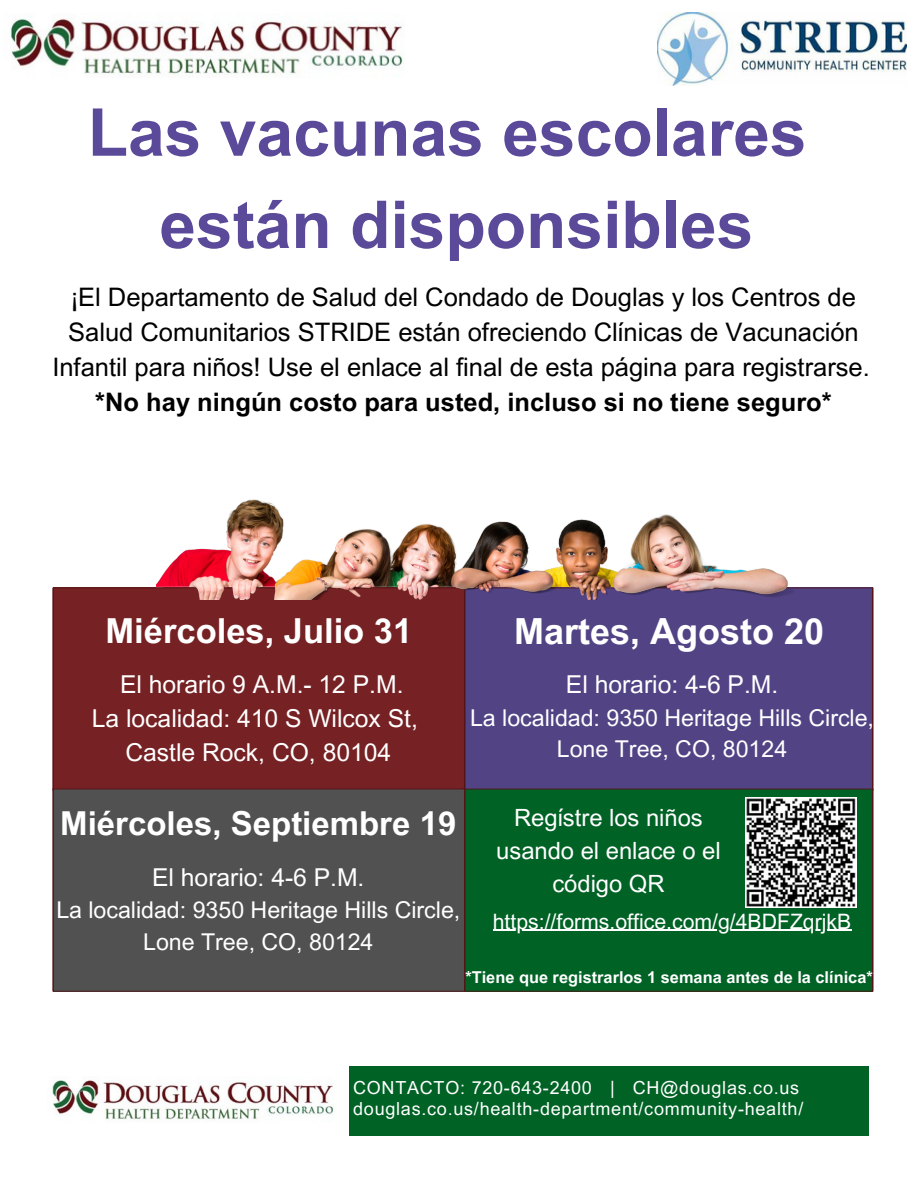
<style>
.page{position:relative;width:918px;height:1188px;background:#fff}
.page>*{position:absolute;margin:0;border:0;box-sizing:border-box;transform-origin:0 0}
.t1{font:700 66px/92.2px "Arial MT Pro";color:#5b4999;text-align:center}
.t2{font:700 36px "Arial MT Pro";color:#fff}
.t3{font:700 34.5px "Arial MT Pro";color:#fff}
.t4{font:700 33px "Arial MT Pro";color:#fff}
.t5{font:25.5px/34.8px "Arial MT Pro";color:#000;text-align:center}
.t6{font:24.6px/33.8px "Arial MT Pro";color:#fff;text-align:center}
.t7{font:23.7px/32.7px "Arial MT Pro";color:#fff;text-align:center}
.t8{font:23.1px/31.5px "Arial MT Pro";color:#fff;text-align:center}
.t9{font:21.15px "Arial MT Pro";color:#fff}
.t10{font:18px "Arial MT Pro";letter-spacing:.04em;color:#fff}
.t11{font:700 16.35px "Arial MT Pro";color:#fff}
.s1{font-weight:700}
</style>
<div class="page">
<div style="left:466px;top:587px;width:408px;height:202px;background:#524385"></div>
<div style="left:52px;top:587px;width:414px;height:202px;background:#762123"></div>
<div style="left:466px;top:789px;width:408px;height:203px;background:#006225"></div>
<div style="left:52px;top:789px;width:414px;height:203px;background:#515151"></div>
<img style="left:52px;top:1080px;width:282px;height:42px">
<div style="left:349px;top:1067px;width:519px;height:69px;background:#006225"></div>
<img style="left:746px;top:797px;width:110px;height:111px">
<img style="left:658px;top:12px;width:248px;height:73px">
<hr style="left:493px;top:930px;width:358px;height:1px;background:#fff">
<img style="left:10px;top:15px;width:395px;height:62px">
<img style="left:157px;top:499px;width:639px;height:100px">
<h2 class="t1" style="left:88px;top:95px;width:720px">Las vacunas escolares están disponsibles</h2>
<p class="t5" style="left:52px;top:283px;width:819px">¡El Departamento de Salud del Condado de Douglas y los Centros de Salud Comunitarios STRIDE están ofreciendo Clínicas de Vacunación Infantil para niños! Use el enlace al final de esta página para registrarse. <span class="s1">*No hay ningún costo para usted, incluso si no tiene seguro*</span></p>
<h3 class="t3" style="left:106px;top:618px;width:308px">Miércoles, Julio 31</h3>
<h3 class="t2" style="left:514px;top:618px;width:312px">Martes, Agosto 20</h3>
<p class="t6" style="left:566px;top:671px;width:214px">El horario: 4-6 P.M.</p>
<p class="t8" style="left:470px;top:705px;width:405px">La localidad: 9350 Heritage Hills Circle,<br>Lone Tree, CO, 80124</p>
<h2 class="t6" style="left:92px;top:671px;width:328px">El horario 9 A.M.- 12 P.M.<br>La localidad: 410 S Wilcox St,<br>Castle Rock, CO, 80104</h2>
<h3 class="t7" style="left:496px;top:805px;width:226px">Regístre los niños usando el enlace o el código QR</h3>
<h2 class="t9" style="left:493px;top:913px;width:360px">https://forms.office.com/g/4BDFZqrjkB</h2>
<h3 class="t11" style="left:465px;top:971px;width:409px">*Tiene que registrarlos 1 semana antes de la clínica*</h3>
<h5 class="t4" style="left:60px;top:811px;width:398px">Miércoles, Septiembre 19</h5>
<h4 class="t6" style="left:152px;top:863px;width:214px">El horario: 4-6 P.M.</h4>
<h4 class="t8" style="left:56px;top:897px;width:405px">La localidad: 9350 Heritage Hills Circle,<br>Lone Tree, CO, 80124</h4>
<p class="t10" style="left:353px;top:1081px;width:448px">CONTACTO: 720-643-2400 | CH@douglas.co.us</p>
<h1 class="t10" style="left:353px;top:1102px;width:452px">douglas.co.us/health-department/community-health/</h1>
</div>
